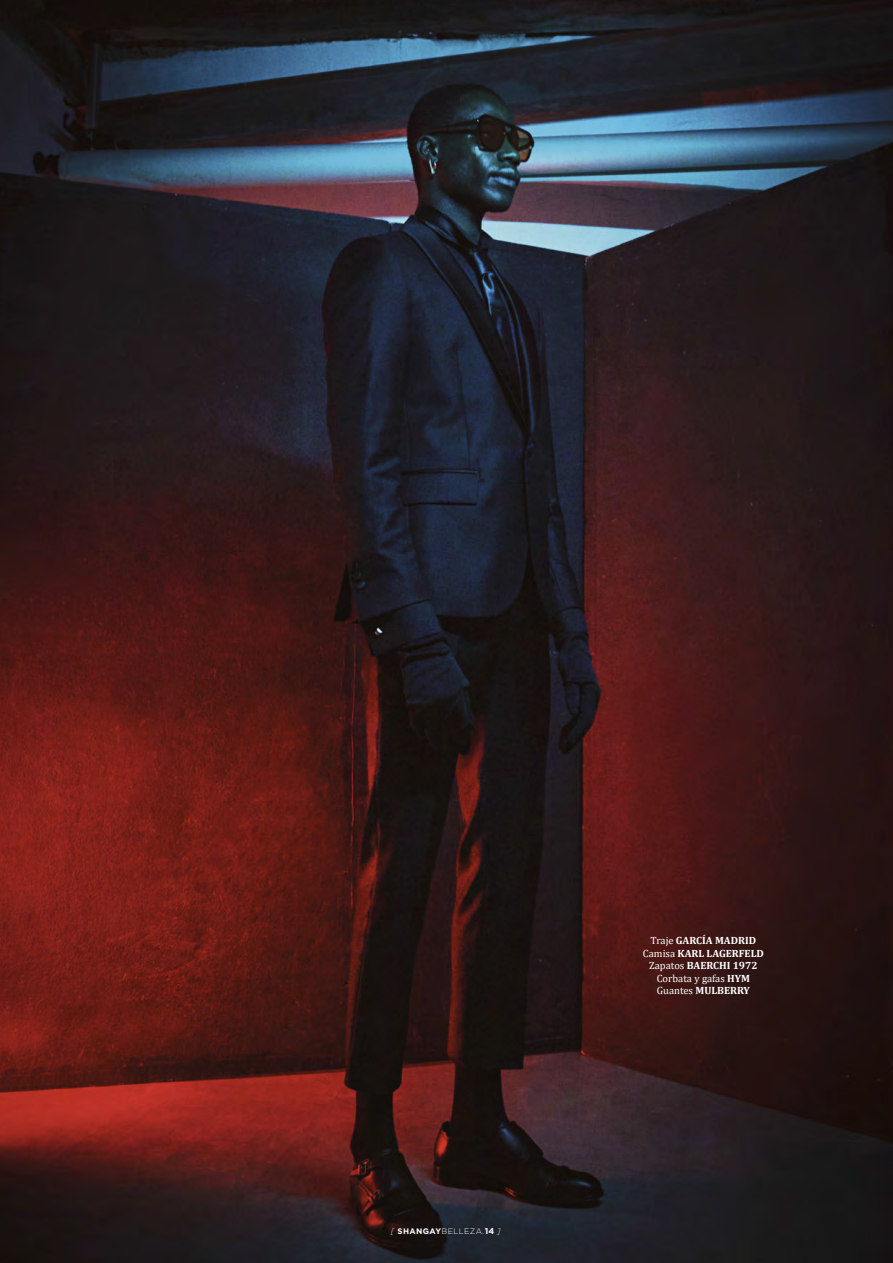
<style>
.page{position:relative;width:893px;height:1263px;background:#fff}
.page>*{position:absolute;margin:0;border:0;box-sizing:border-box;transform-origin:0 0}
.t1{font:700 10.5px "Cambria";color:#fff}
.t2{font:10.5px "Cambria";color:#fff}
.t3{font:300 7.95px "Gotham";letter-spacing:.05em;color:#fff}
.s1{font-style:italic}
.s2{font-weight:700}
.s3{font-weight:700;font-size:8.55px}
.s4{font-weight:400}
</style>
<div class="page">
<img style="left:0;top:0;width:893px;height:1263px">
<p class="t3" style="left:391px;top:1228px;width:111px"><span class="s1">[</span> <span class="s2">SHANGAY</span>BELLEZA.<span class="s3">14</span> <span class="s1">]</span></p>
<p class="t1" style="left:651px;top:934px;width:107px"><span class="s4">Traje</span> GARCÍA MADRID</p>
<p class="t1" style="left:643px;top:946px;width:122px"><span class="s4">Camisa</span> KARL LAGERFELD</p>
<p class="t1" style="left:649px;top:959px;width:110px"><span class="s4">Zapatos</span> BAERCHI 1972</p>
<p class="t2" style="left:657px;top:972px;width:95px">Corbata y gafas <span class="s2">HYM</span></p>
<p class="t1" style="left:657px;top:984px;width:95px"><span class="s4">Guantes</span> MULBERRY</p>
</div>
